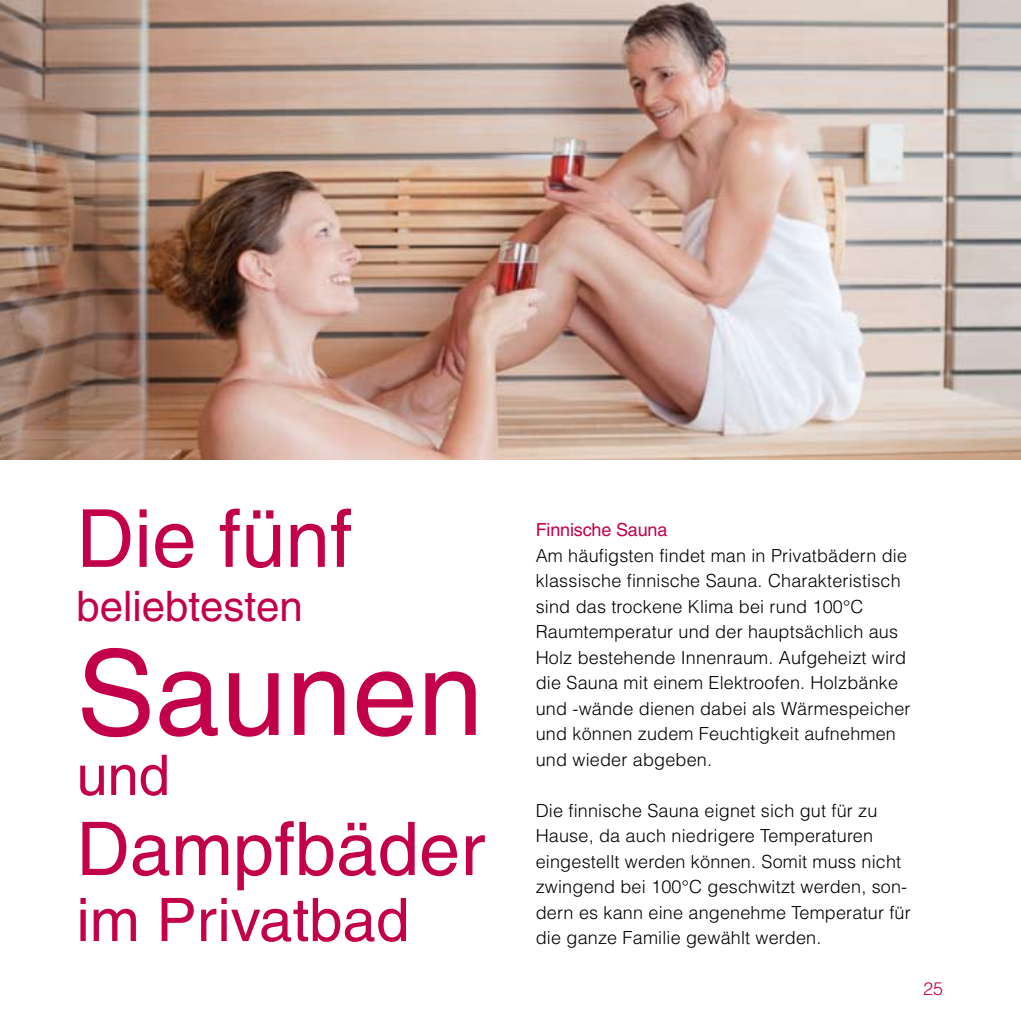
<style>
.page{position:relative;width:1021px;height:1021px;background:#fff}
.page>*{position:absolute;margin:0;border:0;box-sizing:border-box;transform-origin:0 0}
.t1{font:118px "Helvetica";color:#c3004a}
.t2{font:80px "Helvetica";color:#c3004a}
.t3{font:74px "Helvetica";color:#c3004a}
.t4{font:60px "Helvetica";color:#c3004a}
.t5{font:56px "Helvetica";color:#c3004a}
.t6{font:42px "Helvetica";color:#c3004a}
.t7{font:300 18px/25.6px "Helvetica LT";letter-spacing:.01em;color:#000}
.t8{font:18px "Helvetica";letter-spacing:-.01em;color:#c3004a}
.t9{font:300 18px "Helvetica LT";color:#c3004a}
</style>
<div class="page">
<img style="left:0;top:0;width:1020px;height:459px">
<h2 class="t2" style="left:76px;top:492px;width:277px">Die fünf</h2>
<h3 class="t6" style="left:76px;top:581px;width:228px">beliebtesten</h3>
<h1 class="t1" style="left:76px;top:625px;width:408px">Saunen</h1>
<h3 class="t5" style="left:76px;top:742px;width:95px">und</h3>
<h3 class="t3" style="left:76px;top:806px;width:410px">Dampfbäder</h3>
<h3 class="t4" style="left:76px;top:885px;width:334px">im Privatbad</h3>
<p class="t8" style="left:535px;top:519px;width:133px">Finnische Sauna</p>
<p class="t7" style="left:535px;top:542px;width:376px">Am häufigsten findet man in Privatbädern die klassische finnische Sauna. Charakteristisch sind das trockene Klima bei rund 100°C Raumtemperatur und der hauptsächlich aus Holz bestehende Innenraum. Aufgeheizt wird die Sauna mit einem Elektroofen. Holzbänke und -wände dienen dabei als Wärmespeicher und können zudem Feuchtigkeit aufnehmen und wieder abgeben.</p>
<p class="t7" style="left:535px;top:797px;width:376px">Die finnische Sauna eignet sich gut für zu Hause, da auch niedrigere Temperaturen eingestellt werden können. Somit muss nicht zwingend bei 100°C geschwitzt werden, son&shy;dern es kann eine angenehme Temperatur für die ganze Familie gewählt werden.</p>
<p class="t9" style="left:923px;top:977px;width:22px">25</p>
</div>
